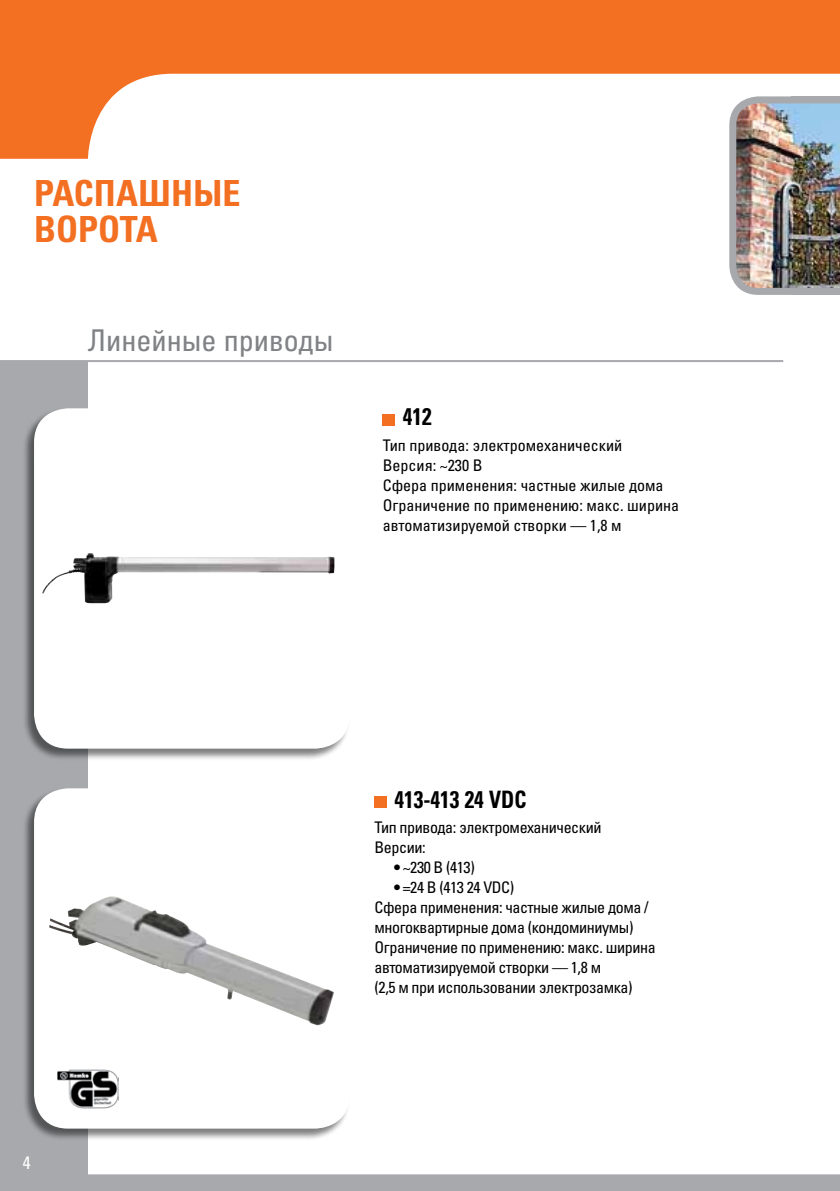
<style>
.page{position:relative;width:840px;height:1191px;background:#fff}
.page>*{position:absolute;margin:0;border:0;box-sizing:border-box;transform-origin:0 0}
.t1{font:36px/36px "Univers LTCYR 67 Bold Cond";color:#f36f21}
.t2{font:condensed 30px "Univers LTCYR 57";color:#808285}
.t3{font:24px "Univers LTCYR 67 Bold Cond";color:#000;scale:.9 1}
.t4{font:condensed 18px "Univers LTCYR 57";color:#fff}
.t5{font:condensed 16px/20px "Univers LTCYR 57";letter-spacing:-.025em;color:#000}
.t6{font:condensed 16px/20px "Univers LTCYR 57";color:#000}
</style>
<div class="page">
<div style="left:88px;top:1174px;width:751px;height:17px;background:#a7a9ac"></div>
<div style="left:0;top:361px;width:88px;height:830px;background:#a7a9ac"></div>
<hr style="left:0;top:360px;width:782px;height:2px;background:#a7a9ac">
<div style="left:374px;top:796px;width:12px;height:11px;background:#f36f21"></div>
<div style="left:382px;top:414px;width:12px;height:11px;background:#f36f21"></div>
<div style="left:22px;top:788px;width:327px;height:353px;background:#000;opacity:.5"></div>
<div style="left:34px;top:788px;width:315px;height:340px;background:#fff;border-radius:34px"></div>
<img style="left:49px;top:896px;width:285px;height:129px">
<img style="left:729px;top:159px;width:110px;height:136px">
<div style="left:22px;top:408px;width:327px;height:353px;background:#000;opacity:.5"></div>
<div style="left:34px;top:408px;width:315px;height:340px;background:#fff;border-radius:34px"></div>
<img style="left:42px;top:553px;width:292px;height:50px">
<img style="left:58px;top:1069px;width:60px;height:39px">
<svg style="left:0;top:0;width:839px;height:159px;fill:#f36f21"></svg>
<h1 class="t1" style="left:34px;top:175px;width:208px">РАСПАШНЫЕ<br>ВОРОТА</h1>
<h2 class="t2" style="left:88px;top:321px;width:247px">Линейные приводы</h2>
<h3 class="t3" style="left:402px;top:402px;width:33px">412</h3>
<p class="t6" style="left:382px;top:435px;width:298px">Тип привода: электромеханический<br>Версия: ~230 В<br>Сфера применения: частные жилые дома<br>Ограничение по применению: макс. ширина автоматизируемой створки — 1,8 м</p>
<p class="t4" style="left:23px;top:1151px;width:9px">4</p>
<h3 class="t3" style="left:394px;top:784px;width:148px">413-413 24 VDC</h3>
<p class="t5" style="left:374px;top:817px;width:228px">Тип привода: электромеханический<br>Версии:</p>
<p class="t5" style="left:394px;top:857px;width:82px">• ~230 В (413)</p>
<p class="t5" style="left:374px;top:877px;width:282px;text-indent:20px">• =24 В (413 24 VDC)<br>Сфера применения: частные жилые дома / многоквартирные дома (кондоминиумы)<br>Ограничение по применению: макс. ширина автоматизируемой створки — 1,8 м<br>(2,5 м при использовании электрозамка)</p>
</div>
